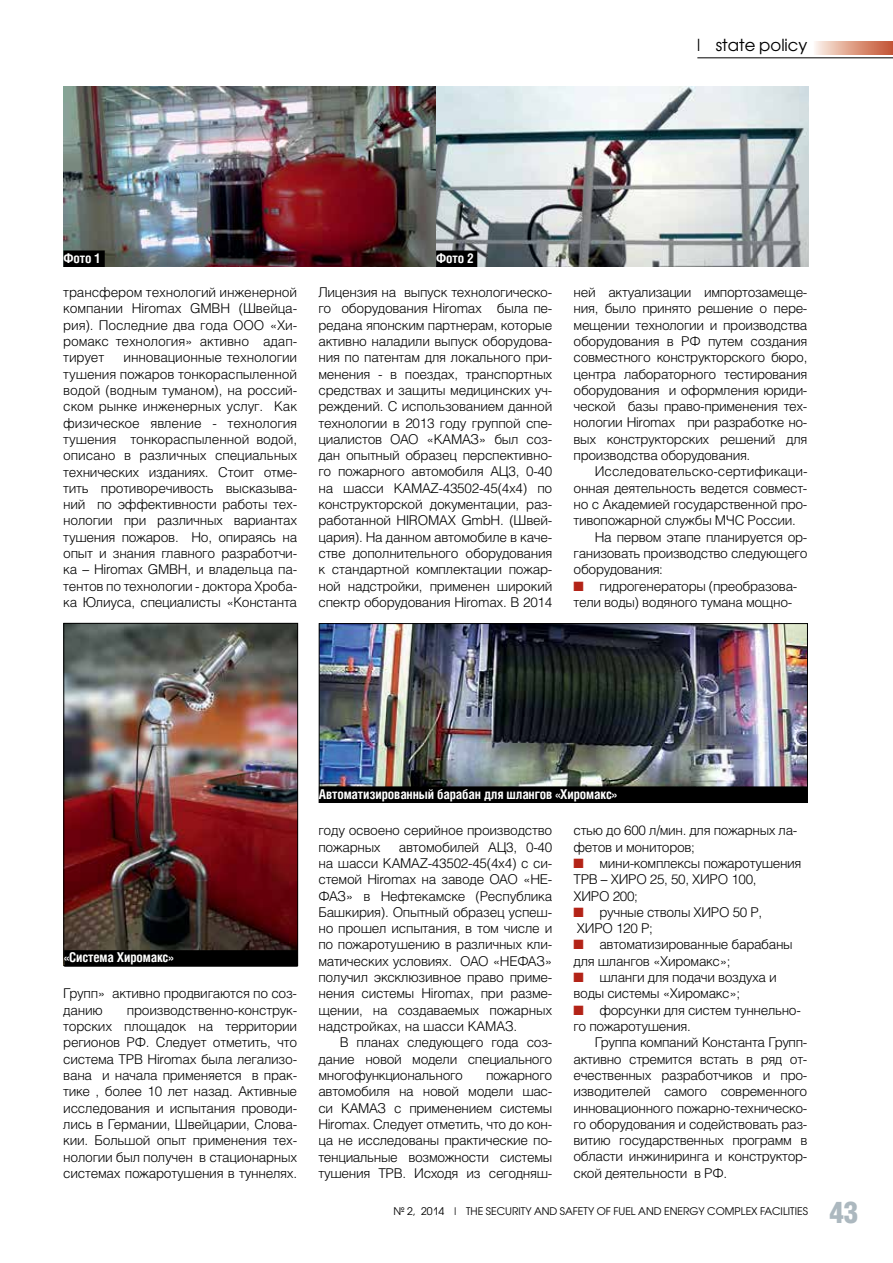
<style>
.page{position:relative;width:893px;height:1263px;background:#fff}
.page>*{position:absolute;margin:0;border:0;box-sizing:border-box;transform-origin:0 0}
.t1{font:900 condensed 30px "Helios C Cn Bl";color:#acb8bf}
.t2{font:16.5px "Avant Garde Gothic C";color:#000}
.t3{font:300 13.5px/16.4px "Helios C Lt";letter-spacing:-.025em;color:#000;text-align:justify}
.t4{font:700 condensed 13.5px "Helios C Cn";letter-spacing:-.01em;color:#fff}
.t5{font:300 13.5px "Helios C Lt";letter-spacing:-.005em;color:#000}
.t6{font:10.5px "Avant Garde Gothic C";color:#000}
.s1{color:#b32317}
</style>
<div class="page">
<svg style="left:815px;top:42px;width:78px;height:12px"></svg>
<hr style="left:697px;top:58px;width:196px;height:1px;background:#000">
<img style="left:64px;top:87px;width:744px;height:179px">
<div style="left:64px;top:250px;width:41px;height:17px;background:#000"></div>
<div style="left:436px;top:250px;width:41px;height:17px;background:#000"></div>
<img style="left:66px;top:625px;width:230px;height:325px">
<div style="left:64px;top:623px;width:234px;height:343px;border:1px solid #000"></div>
<div style="left:64px;top:950px;width:234px;height:17px;background:#000"></div>
<img style="left:321px;top:625px;width:485px;height:161px">
<div style="left:319px;top:786px;width:488px;height:17px;background:#000"></div>
<p class="t2" style="left:693px;top:35px;width:116px">| STATE POLICY</p>
<p class="t4" style="left:64px;top:250px;width:39px">Фото 1</p>
<p class="t4" style="left:436px;top:250px;width:39px">Фото 2</p>
<p class="t3" style="left:63px;top:284px;width:235px">трансфером технологий инженерной компании Hiromax GMBH (Швейца&shy;рия). Последние два года ООО «Хи&shy;ромакс технология» активно адап&shy;тирует</p>
<p class="t3" style="left:63px;top:349px;width:235px;text-indent:60px">инновационные технологии тушения пожаров тонкораспыленной водой (водным туманом), на россий&shy;ском рынке инженерных услуг. Как физическое явление - технология тушения тонкораспыленной водой, описано в различных специальных технических изданиях. Стоит отме&shy;тить противоречивость высказыва&shy;ний по эффективности работы тех&shy;нологии при различных вариантах тушения пожаров. Но, опираясь на опыт и знания главного разработчи&shy;ка – Hiromax GMBH, и владельца па&shy;тентов по технологии - доктора Хроба&shy;ка Юлиуса, специалисты «Константа</p>
<p class="t3" style="left:318px;top:284px;width:235px">Лицензия на выпуск технологическо&shy;го оборудования Hiromax была пе&shy;редана японским партнерам, которые активно наладили выпуск оборудова&shy;ния по патентам для локального при&shy;менения - в поездах, транспортных средствах и защиты медицинских уч&shy;реждений. С использованием данной технологии в 2013 году группой спе&shy;циалистов ОАО «КАМАЗ» был соз&shy;дан опытный образец перспективно&shy;го пожарного автомобиля АЦ3, 0-40 на шасси KAMAZ-43502-45(4x4) по конструкторской документации, раз&shy;работанной HIROMAX GmbH. (Швей&shy;цария). На данном автомобиле в каче&shy;стве дополнительного оборудования к стандартной комплектации пожар&shy;ной надстройки, применен широкий спектр оборудования Hiromax. В 2014</p>
<p class="t3" style="left:574px;top:284px;width:235px">ней актуализации импортозамеще&shy;ния, было принято решение о пере&shy;мещении технологии и производства оборудования в РФ путем создания совместного конструкторского бюро, центра лабораторного тестирования оборудования и оформления юриди&shy;ческой базы право-применения тех&shy;нологии Hiromax при разработке но&shy;вых конструкторских решений для производства оборудования.</p>
<p class="t5" style="left:595px;top:463px;width:214px">Исследовательско-сертификаци-</p>
<p class="t3" style="left:574px;top:479px;width:235px">онная деятельность ведется совмест-</p>
<p class="t3" style="left:574px;top:496px;width:235px">но с Академией государственной про-</p>
<p class="t3" style="left:574px;top:512px;width:224px">тивопожарной службы МЧС России.</p>
<p class="t3" style="left:595px;top:528px;width:214px">На первом этапе планируется ор-</p>
<p class="t3" style="left:574px;top:545px;width:235px">ганизовать производство следующего</p>
<p class="t3" style="left:574px;top:561px;width:91px">оборудования:</p>
<p class="t3" style="left:574px;top:577px;width:225px"><span class="s1">■</span> гидрогенераторы (преобразова&shy;тели воды) водяного тумана мощно-</p>
<p class="t4" style="left:64px;top:949px;width:111px">«Система Хиромакс»</p>
<p class="t3" style="left:63px;top:985px;width:235px">Групп» активно продвигаются по соз&shy;данию</p>
<p class="t3" style="left:63px;top:1001px;width:235px;text-indent:64px">производственно-конструк&shy;торских площадок на территории регионов РФ. Следует отметить, что система ТРВ Hiromax была легализо&shy;вана и начала применяется в прак&shy;тике , более 10 лет назад. Активные исследования и испытания проводи&shy;лись в Германии, Швейцарии, Слова&shy;кии. Большой опыт применения тех&shy;нологии был получен в стационарных системах пожаротушения в туннелях.</p>
<p class="t4" style="left:319px;top:786px;width:299px">Автоматизированный барабан для шлангов «Хиромакс»</p>
<p class="t3" style="left:318px;top:822px;width:235px">году освоено серийное производство пожарных</p>
<p class="t3" style="left:318px;top:838px;width:235px;text-indent:80px">автомобилей АЦ3, 0-40 на шасси KAMAZ-43502-45(4x4) с си&shy;стемой Hiromax на заводе ОАО «НЕ-ФАЗ» в Нефтекамске (Республика Башкирия). Опытный образец успеш&shy;но прошел испытания, в том числе и по пожаротушению в различных кли&shy;матических условиях. ОАО «НЕФАЗ» получил эксклюзивное право приме&shy;нения системы Hiromax, при разме&shy;щении, на создаваемых пожарных надстройках, на шасси КАМАЗ.</p>
<p class="t3" style="left:318px;top:1034px;width:235px;text-indent:21px">В планах следующего года соз&shy;дание новой модели специального многофункционального</p>
<p class="t3" style="left:318px;top:1067px;width:235px;text-indent:168px">пожарного автомобиля на новой модели шас&shy;си КАМАЗ с применением системы Hiromax. Следует отметить, что до кон&shy;ца не исследованы практические по&shy;тенциальные возможности системы тушения ТРВ. Исходя из сегодняш-</p>
<p class="t3" style="left:574px;top:822px;width:225px">стью до 600 л/мин. для пожарных ла&shy;фетов и мониторов;</p>
<p class="t3" style="left:574px;top:855px;width:229px;text-align:left"><span class="s1">■</span> мини-комплексы пожаротушения<br>ТРВ – ХИРО 25, 50, ХИРО 100,<br>ХИРО 200;</p>
<p class="t3" style="left:574px;top:904px;width:190px"><span class="s1">■</span> ручные стволы ХИРО 50 Р,<br>ХИРО 120 Р;</p>
<p class="t3" style="left:573px;top:936px;width:221px"><span class="s1">■</span> автоматизированные барабаны для шлангов «Хиромакс»;</p>
<p class="t3" style="left:573px;top:969px;width:205px"><span class="s1">■</span> шланги для подачи воздуха и воды системы «Хиромакс»;</p>
<p class="t3" style="left:573px;top:1001px;width:229px"><span class="s1">■</span> форсунки для систем туннельно&shy;го пожаротушения.</p>
<p class="t3" style="left:573px;top:1034px;width:235px;text-indent:21px">Группа компаний Константа Групп&shy;активно стремится встать в ряд от&shy;ечественных разработчиков и про&shy;изводителей самого современного инновационного пожарно-техническо&shy;го оборудования и содействовать раз&shy;витию государственных программ в области инжиниринга и конструктор&shy;ской деятельности в РФ.</p>
<p class="t6" style="left:394px;top:1205px;width:416px">№ 2, 2014 | THE SECURITY AND SAFETY OF FUEL AND ENERGY COMPLEX FACILITIES</p>
<h1 class="t1" style="left:829px;top:1195px;width:31px">43</h1>
</div>
